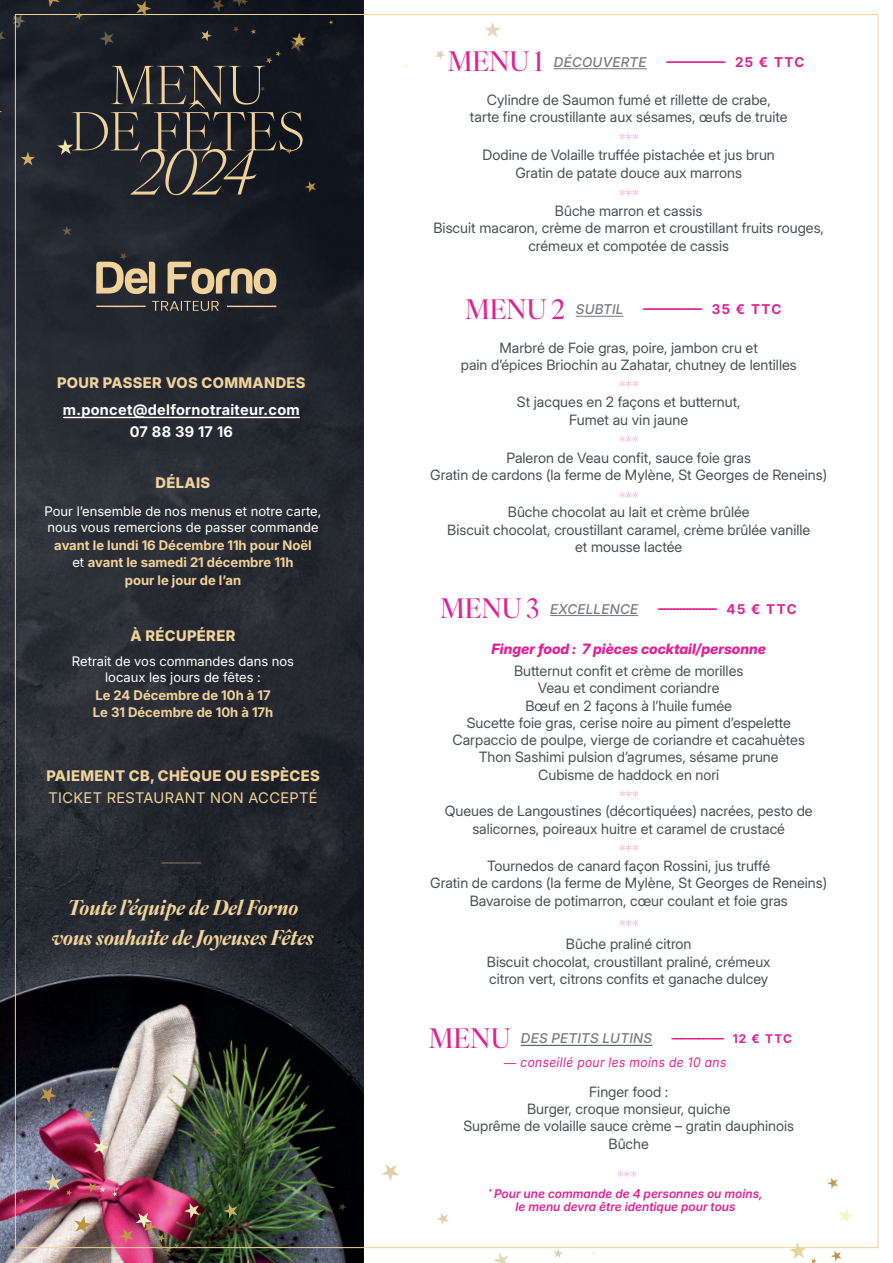
<style>
.page{position:relative;width:893px;height:1263px;background:#fff}
.page>*{position:absolute;margin:0;border:0;box-sizing:border-box;transform-origin:0 0}
.t1{font:italic 300 61.65px "Ivy Ora Display";color:#f1d29a}
.t2{font:300 52.5px/46.2px "Ivy Ora Display";letter-spacing:.01em;color:#f1d29a;text-align:center}
.t3{font:italic 700 20.55px/29.4px "Ivy Ora Display";letter-spacing:.01em;color:#f1d29a;text-align:center}
.t4{font:800 14.7px "Inter 18 pt";letter-spacing:.025em;color:#f1d29a}
.t5{font:700 14.7px/22px "Inter 18 pt";letter-spacing:.02em;color:#fff;text-align:center}
.t6{font:14.7px "Inter 18 pt";letter-spacing:.025em;color:#f1d29a}
.t7{font:14.25px/17.2px "Inter 28 pt";color:#4a4f51;text-align:center}
.t8{font:italic 800 14.25px "Inter 28 pt";color:#e02192}
.t9{font:700 13.5px "Inter 18 pt";color:#e02192}
.t10{font:italic 500 13.5px "Inter 18 pt";letter-spacing:.015em;color:#7a7b7e}
.t11{font:13.2px/16.2px "Inter 18 pt";color:#fff}
.t12{font:700 13.2px/17.5px "Inter 18 pt";color:#f1d29a;text-align:center}
.t13{font:italic 13.05px "Inter 18 pt";letter-spacing:.03em;color:#e02192;scale:.93 1}
.t14{font:italic 600 12px/13.5px "Inter 18 pt";color:#e02192;text-align:center}
.t15{font:700 12px "Inter 18 pt";color:#e02192}
.s1{font-weight:400;color:#fff}
.s2{font-family:"Ivy Ora Display";font-style:normal;font-size:27px;color:#e02192}
.s3{font-family:"Arial";font-style:normal}
</style>
<div class="page">
<img style="left:0;top:0;width:364px;height:1263px">
<hr style="left:63px;top:417px;width:237px;height:1px;background:#fff">
<hr style="left:161px;top:862px;width:40px;height:1px;background:#f1d29a">
<hr style="left:521px;top:1045px;width:131px;height:1px;background:#4a4f51">
<hr style="left:554px;top:68px;width:93px;height:1px;background:#7a7b7e">
<svg style="left:619px;top:133px;width:19px;height:7px"></svg>
<svg style="left:619px;top:189px;width:19px;height:7px"></svg>
<hr style="left:576px;top:316px;width:47px;height:1px;background:#7a7b7e">
<svg style="left:619px;top:380px;width:19px;height:7px"></svg>
<svg style="left:619px;top:436px;width:19px;height:6px"></svg>
<svg style="left:619px;top:492px;width:19px;height:6px"></svg>
<hr style="left:550px;top:615px;width:88px;height:1px;background:#7a7b7e">
<svg style="left:619px;top:790px;width:19px;height:7px"></svg>
<svg style="left:619px;top:844px;width:19px;height:7px"></svg>
<svg style="left:619px;top:919px;width:19px;height:7px"></svg>
<svg style="left:224px;top:1204px;width:13px;height:14px"></svg>
<svg style="left:74px;top:1216px;width:18px;height:18px"></svg>
<svg style="left:98px;top:1260px;width:5px;height:3px"></svg>
<svg style="left:40px;top:1087px;width:17px;height:17px"></svg>
<svg style="left:110px;top:1066px;width:5px;height:5px"></svg>
<svg style="left:82px;top:1109px;width:11px;height:11px"></svg>
<svg style="left:44px;top:1173px;width:28px;height:23px"></svg>
<svg style="left:94px;top:1139px;width:15px;height:16px"></svg>
<svg style="left:86px;top:1182px;width:20px;height:11px"></svg>
<svg style="left:58px;top:1253px;width:9px;height:10px"></svg>
<svg style="left:167px;top:1087px;width:8px;height:8px"></svg>
<svg style="left:211px;top:1127px;width:9px;height:10px"></svg>
<svg style="left:18px;top:1197px;width:8px;height:7px"></svg>
<img style="left:112px;top:1191px;width:88px;height:62px">
<svg style="left:165px;top:1262px;width:14px;height:1px"></svg>
<svg style="left:827px;top:1178px;width:11px;height:11px"></svg>
<svg style="left:831px;top:1250px;width:10px;height:11px"></svg>
<svg style="left:789px;top:1242px;width:28px;height:21px"></svg>
<svg style="left:839px;top:1208px;width:14px;height:15px"></svg>
<svg style="left:339px;top:1203px;width:7px;height:8px"></svg>
<svg style="left:493px;top:1252px;width:15px;height:11px"></svg>
<svg style="left:591px;top:1251px;width:5px;height:5px"></svg>
<svg style="left:382px;top:1164px;width:17px;height:17px"></svg>
<svg style="left:437px;top:1213px;width:12px;height:12px"></svg>
<svg style="left:553px;top:1248px;width:10px;height:10px"></svg>
<svg style="left:168px;top:262px;width:108px;height:32px"></svg>
<svg style="left:96px;top:306px;width:50px;height:1px"></svg>
<svg style="left:227px;top:306px;width:49px;height:1px"></svg>
<svg style="left:152px;top:301px;width:67px;height:10px"></svg>
<svg style="left:136px;top:1px;width:15px;height:15px"></svg>
<svg style="left:21px;top:152px;width:14px;height:13px"></svg>
<svg style="left:266px;top:51px;width:15px;height:13px"></svg>
<svg style="left:250px;top:29px;width:6px;height:6px"></svg>
<svg style="left:286px;top:148px;width:6px;height:6px"></svg>
<svg style="left:305px;top:181px;width:11px;height:12px"></svg>
<svg style="left:47px;top:0;width:13px;height:7px"></svg>
<svg style="left:329px;top:20px;width:4px;height:5px"></svg>
<svg style="left:75px;top:12px;width:8px;height:8px"></svg>
<svg style="left:57px;top:139px;width:16px;height:16px"></svg>
<svg style="left:201px;top:30px;width:11px;height:11px"></svg>
<svg style="left:171px;top:57px;width:10px;height:9px"></svg>
<svg style="left:233px;top:26px;width:6px;height:7px"></svg>
<svg style="left:260px;top:87px;width:5px;height:4px"></svg>
<svg style="left:96px;top:253px;width:59px;height:41px"></svg>
<svg style="left:62px;top:226px;width:10px;height:9px"></svg>
<svg style="left:0;top:31px;width:6px;height:13px"></svg>
<svg style="left:212px;top:0;width:36px;height:12px"></svg>
<svg style="left:484px;top:22px;width:17px;height:16px"></svg>
<svg style="left:403px;top:64px;width:5px;height:4px"></svg>
<svg style="left:283px;top:0;width:13px;height:1px"></svg>
<svg style="left:99px;top:31px;width:15px;height:15px"></svg>
<svg style="left:230px;top:100px;width:8px;height:8px"></svg>
<svg style="left:67px;top:98px;width:21px;height:14px"></svg>
<svg style="left:60px;top:76px;width:15px;height:15px"></svg>
<svg style="left:13px;top:14px;width:13px;height:15px"></svg>
<svg style="left:436px;top:50px;width:9px;height:10px"></svg>
<svg style="left:290px;top:33px;width:16px;height:19px"></svg>
<svg style="left:177px;top:42px;width:8px;height:8px"></svg>
<svg style="left:618px;top:1171px;width:18px;height:6px"></svg>
<h2 class="t2" style="left:71px;top:59px;width:235px">MENU<br>DE FÊTES</h2>
<h1 class="t1" style="left:133px;top:126px;width:124px">2024</h1>
<p class="t4" style="left:57px;top:371px;width:250px">POUR PASSER VOS COMMANDES</p>
<p class="t5" style="left:63px;top:399px;width:238px">m.poncet@delfornotraiteur.com<br>07 88 39 17 16</p>
<p class="t4" style="left:156px;top:472px;width:56px">DÉLAIS</p>
<p class="t11" style="left:45px;top:503px;width:278px">Pour l’ensemble de nos menus et notre carte, nous vous remercions de passer commande</p>
<p class="t12" style="left:54px;top:536px;width:259px">avant le lundi 16 Décembre 11h pour Noël <span class="s1">et</span> avant le samedi 21 décembre 11h<br>pour le jour de l’an</p>
<p class="t4" style="left:131px;top:625px;width:106px">À RÉCUPÉRER</p>
<p class="t11" style="left:72px;top:653px;width:223px;text-align:center">Retrait de vos commandes dans nos locaux les jours de fêtes :</p>
<p class="t12" style="left:93px;top:686px;width:182px;text-align:left">Le 24 Décembre de 10h à 17<br>Le 31 Décembre de 10h à 17h</p>
<p class="t4" style="left:46px;top:764px;width:275px">PAIEMENT CB, CHÈQUE OU ESPÈCES</p>
<p class="t6" style="left:49px;top:786px;width:271px">TICKET RESTAURANT NON ACCEPTÉ</p>
<h3 class="t3" style="left:52px;top:892px;width:263px">Toute l’équipe de Del Forno vous souhaite de Joyeuses Fêtes</h3>
<p class="t10" style="left:448px;top:52px;width:200px"><span class="s2">MENU 1</span> DÉCOUVERTE</p>
<p class="t9" style="left:665px;top:52px;width:141px">------------------ 2 5 € T T C</p>
<p class="t7" style="left:470px;top:91px;width:319px">Cylindre de Saumon fumé et rillette de crabe,<br>tarte fine croustillante aux sésames, œufs de truite</p>
<p class="t7" style="left:483px;top:146px;width:294px">Dodine de Volaille truffée pistachée et jus brun<br>Gratin de patate douce aux marrons</p>
<p class="t7" style="left:433px;top:202px;width:392px">Bûche marron et cassis<br>Biscuit macaron, crème de marron et croustillant fruits rouges, crémeux et compotée de cassis</p>
<p class="t10" style="left:465px;top:299px;width:160px"><span class="s2">MENU 2</span> SUBTIL</p>
<p class="t9" style="left:642px;top:299px;width:141px">------------------ 3 5 € T T C</p>
<p class="t7" style="left:461px;top:338px;width:338px">Marbré de Foie gras, poire, jambon cru et<br>pain d’épices Briochin au Zahatar, chutney de lentilles</p>
<p class="t7" style="left:517px;top:393px;width:225px">St jacques en 2 façons et butternut,<br>Fumet au vin jaune</p>
<p class="t7" style="left:430px;top:448px;width:398px">Paleron de Veau confit, sauce foie gras<br>Gratin de cardons (la ferme de Mylène, St Georges de Reneins)</p>
<p class="t7" style="left:447px;top:503px;width:365px">Bûche chocolat au lait et crème brûlée<br>Biscuit chocolat, croustillant caramel, crème brûlée vanille et mousse lactée</p>
<p class="t10" style="left:440px;top:598px;width:200px"><span class="s2">MENU 3</span> EXCELLENCE</p>
<p class="t9" style="left:657px;top:599px;width:141px">------------------ 4 5 € T T C</p>
<p class="t8" style="left:491px;top:638px;width:276px">Finger food : 7 pièces cocktail/personne</p>
<p class="t7" style="left:452px;top:662px;width:354px">Butternut confit et crème de morilles<br>Veau et condiment coriandre<br>Bœuf en 2 façons à l’huile fumée<br>Sucette foie gras, cerise noire au piment d’espelette Carpaccio de poulpe, vierge de coriandre et cacahuètes Thon Sashimi pulsion d’agrumes, sésame prune Cubisme de haddock en nori</p>
<p class="t7" style="left:445px;top:802px;width:369px">Queues de Langoustines (décortiquées) nacrées, pesto de salicornes, poireaux huitre et caramel de crustacé</p>
<p class="t7" style="left:430px;top:857px;width:398px">Tournedos de canard façon Rossini, jus truffé<br>Gratin de cardons (la ferme de Mylène, St Georges de Reneins)<br>Bavaroise de potimarron, cœur coulant et foie gras</p>
<p class="t7" style="left:487px;top:935px;width:285px">Bûche praliné citron<br>Biscuit chocolat, croustillant praliné, crémeux citron vert, citrons confits et ganache dulcey</p>
<p class="t10" style="left:429px;top:1028px;width:225px"><span class="s2">MENU</span> DES PETITS LUTINS</p>
<p class="t15" style="left:671px;top:1029px;width:123px">------------------ 1 2 € T T C</p>
<p class="t13" style="left:504px;top:1053px;width:240px"><span class="s3">—</span> conseillé pour les moins de 10 ans</p>
<p class="t7" style="left:463px;top:1083px;width:332px">Finger food :<br>Burger, croque monsieur, quiche<br>Suprême de volaille sauce crème – gratin dauphinois<br>Bûche</p>
<p class="t14" style="left:489px;top:1186px;width:276px"><sup>*</sup> Pour une commande de 4 personnes ou moins, le menu devra être identique pour tous</p>
</div>
